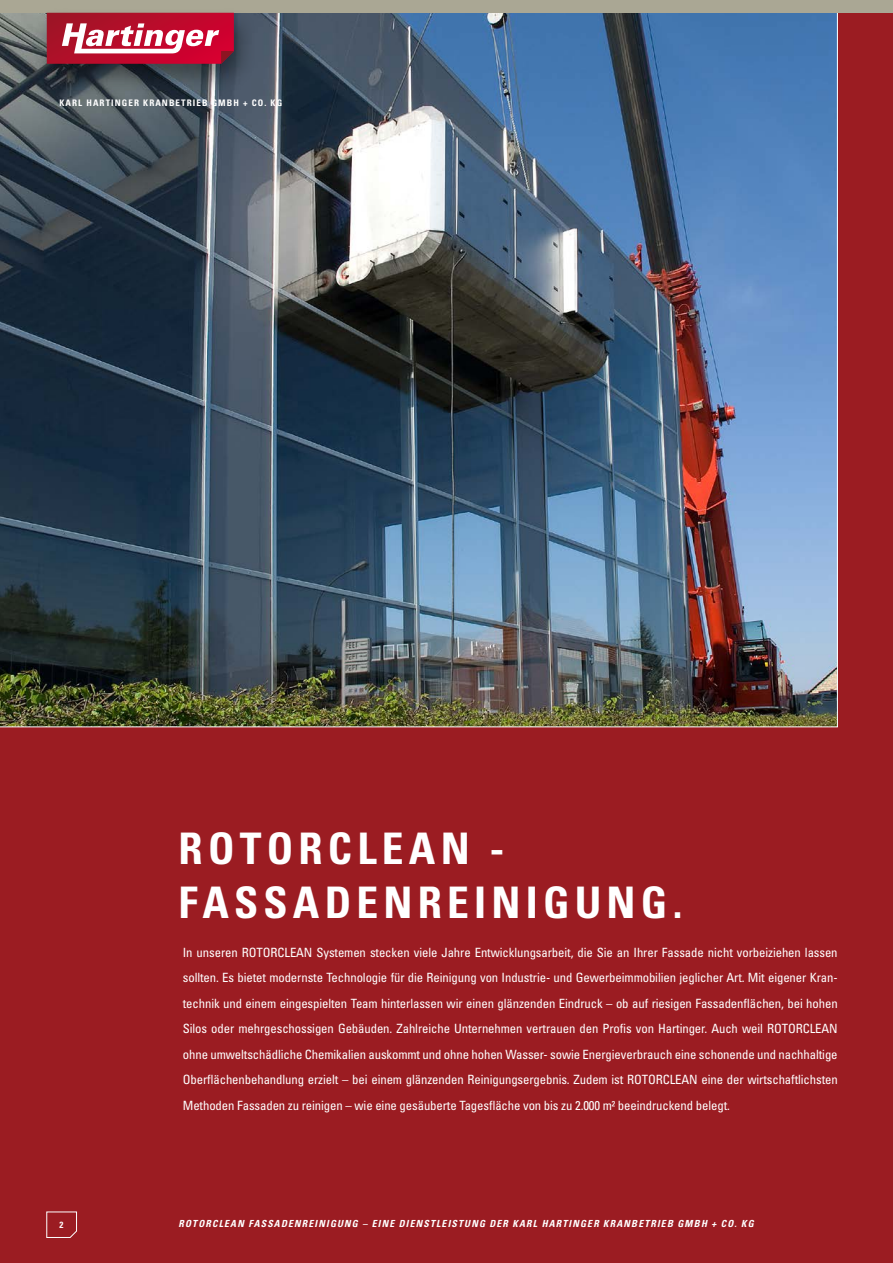
<style>
.page{position:relative;width:893px;height:1263px;background:#9b1c22}
.page>*{position:absolute;margin:0;border:0;box-sizing:border-box;transform-origin:0 0}
.t1{font:700 condensed 43.5px "Univers LT Std";letter-spacing:.12em;color:#fff}
.t2{font:condensed 12.75px/25.5px "Univers LT Std";letter-spacing:-.01em;color:#fff;text-align:justify}
.t3{font:italic 700 condensed 9.75px "Univers LT Std";letter-spacing:.12em;color:#fff}
.t4{font:700 condensed 9px "Univers LT Std";letter-spacing:.12em;color:#fff}
</style>
<div class="page">
<img style="left:0;top:13px;width:838px;height:714px">
<svg style="left:46px;top:1211px;width:31px;height:27px"></svg>
<div style="left:0;top:0;width:893px;height:13px;background:#aaa794"></div>
<div style="left:32px;top:7px;width:225px;height:88px;background:#000;opacity:.4"></div>
<svg style="left:47px;top:13px;width:187px;height:51px"></svg>
<p class="t4" style="left:60px;top:98px;width:223px">KARL HARTINGER KRANBETRIEB GMBH + CO. KG</p>
<h1 class="t1" style="left:179px;top:822px;width:327px">ROTORCLEAN -</h1>
<h1 class="t1" style="left:179px;top:875px;width:206px">FASSADENRE</h1>
<h1 class="t1" style="left:474px;top:875px;width:210px">INIGUNG.</h1>
<p class="t4" style="left:60px;top:1219px;width:5px">2</p>
<p class="t2" style="left:183px;top:939px;width:656px">In unseren ROTORCLEAN Systemen stecken viele Jahre Entwicklungsarbeit, die Sie an Ihrer Fassade nicht vorbeiziehen lassen sollten. Es bietet modernste Technologie für die Reinigung von Industrie- und Gewerbeimmobilien jeglicher Art. Mit eigener Kran&shy;technik und einem eingespielten Team hinterlassen wir einen glänzenden Eindruck – ob auf riesigen Fassadenflächen, bei hohen Silos oder mehrgeschossigen Gebäuden. Zahlreiche Unternehmen vertrauen den Profis von Hartinger. Auch weil ROTORCLEAN ohne umweltschädliche Chemikalien auskommt und ohne hohen Wasser- sowie Energieverbrauch eine schonende und nachhaltige Oberflächenbehandlung erzielt – bei einem glänzenden Reinigungsergebnis. Zudem ist ROTORCLEAN eine der wirtschaftlichsten Methoden Fassaden zu reinigen – wie eine gesäuberte Tagesfläche von bis zu 2.000 m² beeindruckend belegt.</p>
<p class="t3" style="left:179px;top:1218px;width:577px">ROTORCLEAN FASSADENREINIGUNG – EINE DIENSTLEISTUNG DER KARL HARTINGER KRANBETRIEB GMBH + CO. KG</p>
</div>
